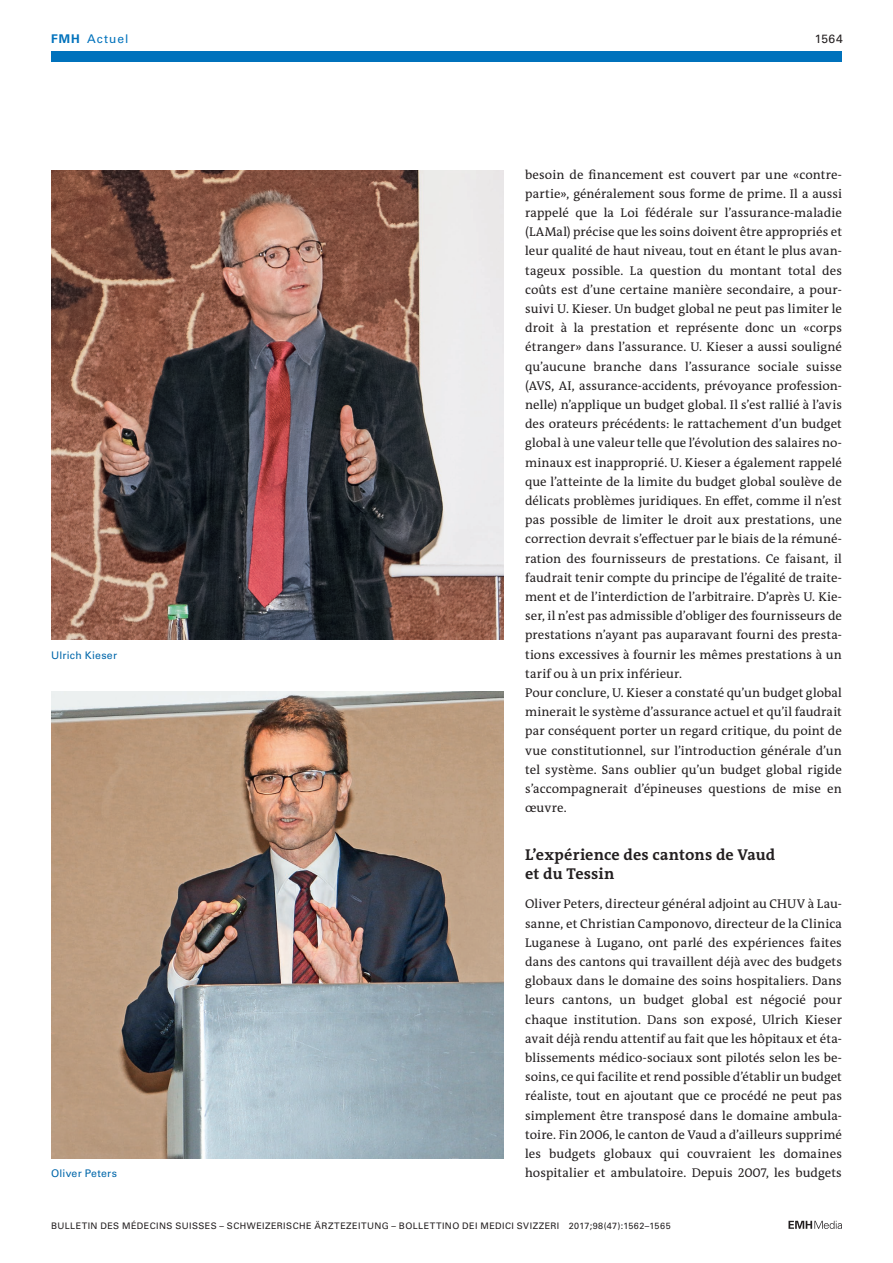
<style>
.page{position:relative;width:893px;height:1263px;background:#fff}
.page>*{position:absolute;margin:0;border:0;box-sizing:border-box;transform-origin:0 0}
.section-h1{font:700 15.75px/19.2px "The Antiqua B W7";letter-spacing:.01em;color:#231f20}
.section-pn{font:12.75px/19.2px "The Antiqua B W5 Plain";letter-spacing:.005em;color:#231f20;text-align:justify}
.t1{font:12px "Univers LT Std";letter-spacing:.085em;color:#0072bc}
.t2{font:12px "Univers LT Std";color:#231f20}
.fig-caption{font:10.5px "Univers LT Std";letter-spacing:.02em;color:#0067aa}
.t3{font:9px "Univers LT Std";letter-spacing:.05em;color:#231f20}
.s1{font-weight:700}
</style>
<div class="page">
<svg style="left:788px;top:1221px;width:54px;height:8px"></svg>
<img style="left:51px;top:171px;width:453px;height:469px">
<img style="left:51px;top:691px;width:453px;height:468px">
<div style="left:51px;top:51px;width:791px;height:11px;background:#0072bc"></div>
<p class="t1" style="left:51px;top:31px;width:79px"><span class="s1">FMH</span> Actuel</p>
<p class="t2" style="left:815px;top:31px;width:30px">1564</p>
<p class="fig-caption" style="left:51px;top:649px;width:68px">Ulrich Kieser</p>
<p class="fig-caption" style="left:51px;top:1167px;width:67px">Oliver Peters</p>
<p class="section-pn" style="left:525px;top:165px;width:318px">besoin de financement est couvert par une «contre&shy;partie», généralement sous forme de prime. Il a aussi rappelé que la Loi fédérale sur l’assurance-maladie (LAMal) précise que les soins doivent être appropriés et leur qualité de haut niveau, tout en étant le plus avan&shy;tageux possible. La question du montant total des coûts est d’une certaine manière secondaire, a pour&shy;suivi U. Kieser. Un budget global ne peut pas limiter le droit à la prestation et représente donc un «corps étranger» dans l’assurance. U. Kieser a aussi souligné qu’aucune branche dans l’assurance sociale suisse (AVS, AI, assurance--accidents, prévoyance profession&shy;nelle) n’applique un budget global. Il s’est rallié à l’avis des orateurs précédents: le rattachement d’un budget global à une valeur telle que l’évolution des salaires no&shy;minaux est inapproprié. U. Kieser a également rappelé que l’atteinte de la limite du budget global soulève de délicats problèmes juridiques. En effet, comme il n’est pas possible de limiter le droit aux prestations, une correction devrait s’effectuer par le biais de la rémuné&shy;ration des fournisseurs de prestations. Ce faisant, il faudrait tenir compte du principe de l’égalité de traite&shy;ment et de l’interdiction de l’arbitraire. D’après U. Kie&shy;ser, il n’est pas admissible d’obliger des fournisseurs de prestations n’ayant pas auparavant fourni des presta&shy;tions excessives à fournir les mêmes prestations à un tarif ou à un prix inférieur.</p>
<p class="section-pn" style="left:525px;top:683px;width:318px">Pour conclure, U. Kieser a constaté qu’un budget global minerait le système d’assurance actuel et qu’il faudrait par conséquent porter un regard critique, du point de vue constitutionnel, sur l’introduction générale d’un tel système. Sans oublier qu’un budget global rigide s’accompagnerait d’épineuses questions de mise en œuvre.</p>
<p class="section-h1" style="left:525px;top:845px;width:252px">L’expérience des cantons de Vaud et du Tessin</p>
<p class="section-pn" style="left:525px;top:894px;width:318px">Oliver Peters, directeur général adjoint au CHUV à Lau&shy;sanne, et Christian Camponovo, directeur de la Clinica Luganese à Lugano, ont parlé des expériences faites dans des cantons qui travaillent déjà avec des budgets globaux dans le domaine des soins hospitaliers. Dans leurs cantons, un budget global est négocié pour chaque institution. Dans son exposé, Ulrich Kieser avait déjà rendu attentif au fait que les hôpitaux et éta&shy;blissements médico-sociaux sont pilotés selon les be&shy;soins, ce qui facilite et rend possible d’établir un budget réaliste, tout en ajoutant que ce procédé ne peut pas simplement être transposé dans le domaine ambula&shy;toire. Fin 2006, le canton de Vaud a d’ailleurs supprimé les budgets globaux qui couvraient les domaines hospitalier et ambulatoire. Depuis 2007, les budgets</p>
<p class="t3" style="left:51px;top:1220px;width:621px">BULLETIN DES MÉDECINS SUISSES – SCHWEIZERISCHE ÄRZTEZEITUNG – BOLLETTINO DEI MEDICI SVIZZERI 2017;98(47):1562–1565</p>
</div>
